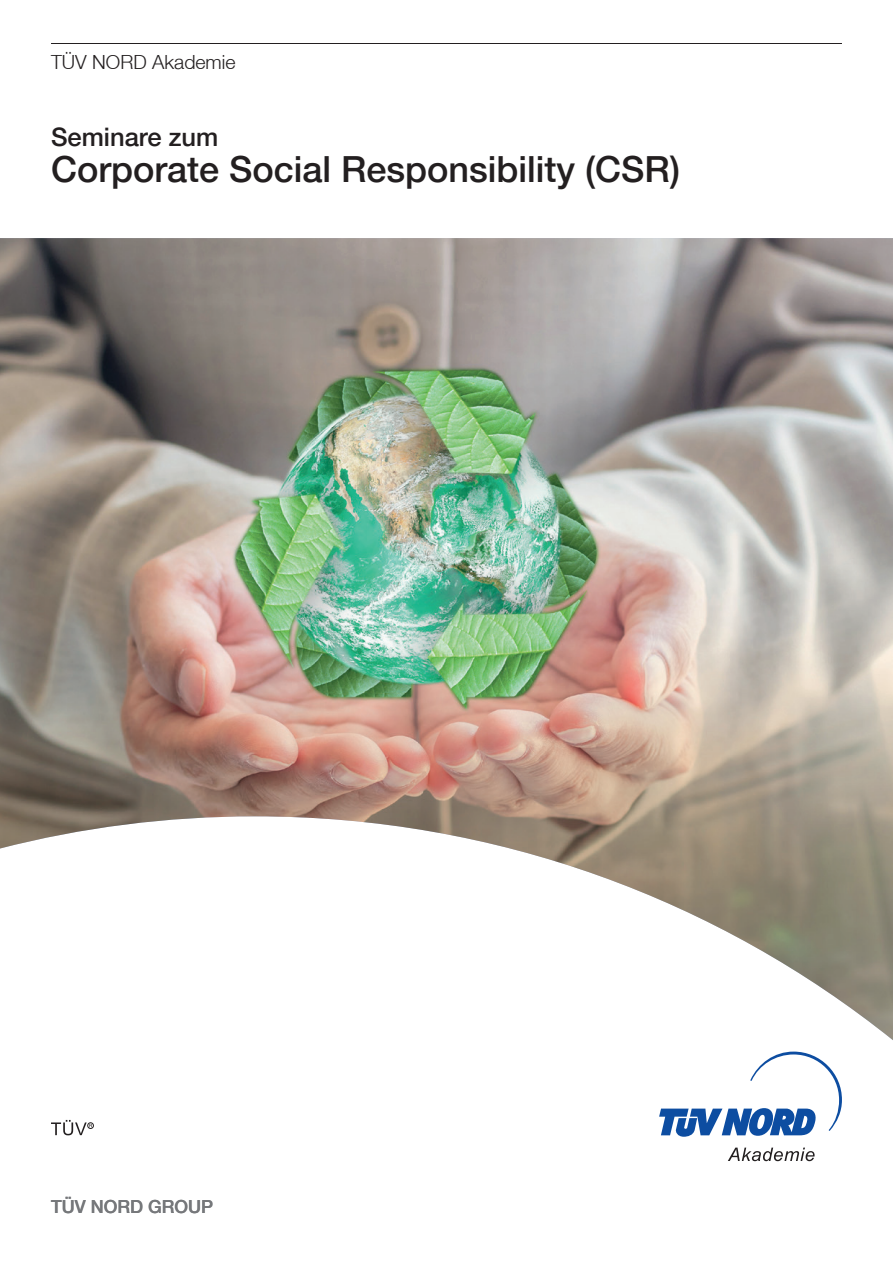
<style>
.page{position:relative;width:893px;height:1263px;background:#fff}
.page>*{position:absolute;margin:0;border:0;box-sizing:border-box;transform-origin:0 0}
.t1{font:500 36px "Helvetica Neue LT";color:#231f20}
.t2{font:500 25.5px "Helvetica Neue LT";color:#231f20}
.t3{font:300 19.5px "Helvetica Neue LT";color:#231f20}
.t4{font:500 18px "Helvetica Neue LT";color:#76787b}
</style>
<div class="page">
<svg style="left:728px;top:1147px;width:87px;height:14px"></svg>
<svg style="left:659px;top:1051px;width:183px;height:86px"></svg>
<div style="left:87px;top:1122px;width:7px;height:7px;border:1px solid #231f20;border-radius:50%"></div>
<svg style="left:51px;top:1120px;width:41px;height:15px"></svg>
<hr style="left:51px;top:43px;width:791px;height:1px;background:#231f20">
<img style="left:0;top:238px;width:893px;height:802px">
<p class="t3" style="left:51px;top:50px;width:186px">TÜV NORD Akademie</p>
<p class="t2" style="left:51px;top:121px;width:169px">Seminare zum</p>
<p class="t1" style="left:51px;top:147px;width:630px">Corporate Social Responsibility (CSR)</p>
<p class="t4" style="left:51px;top:1196px;width:164px">TÜV NORD GROUP</p>
</div>
